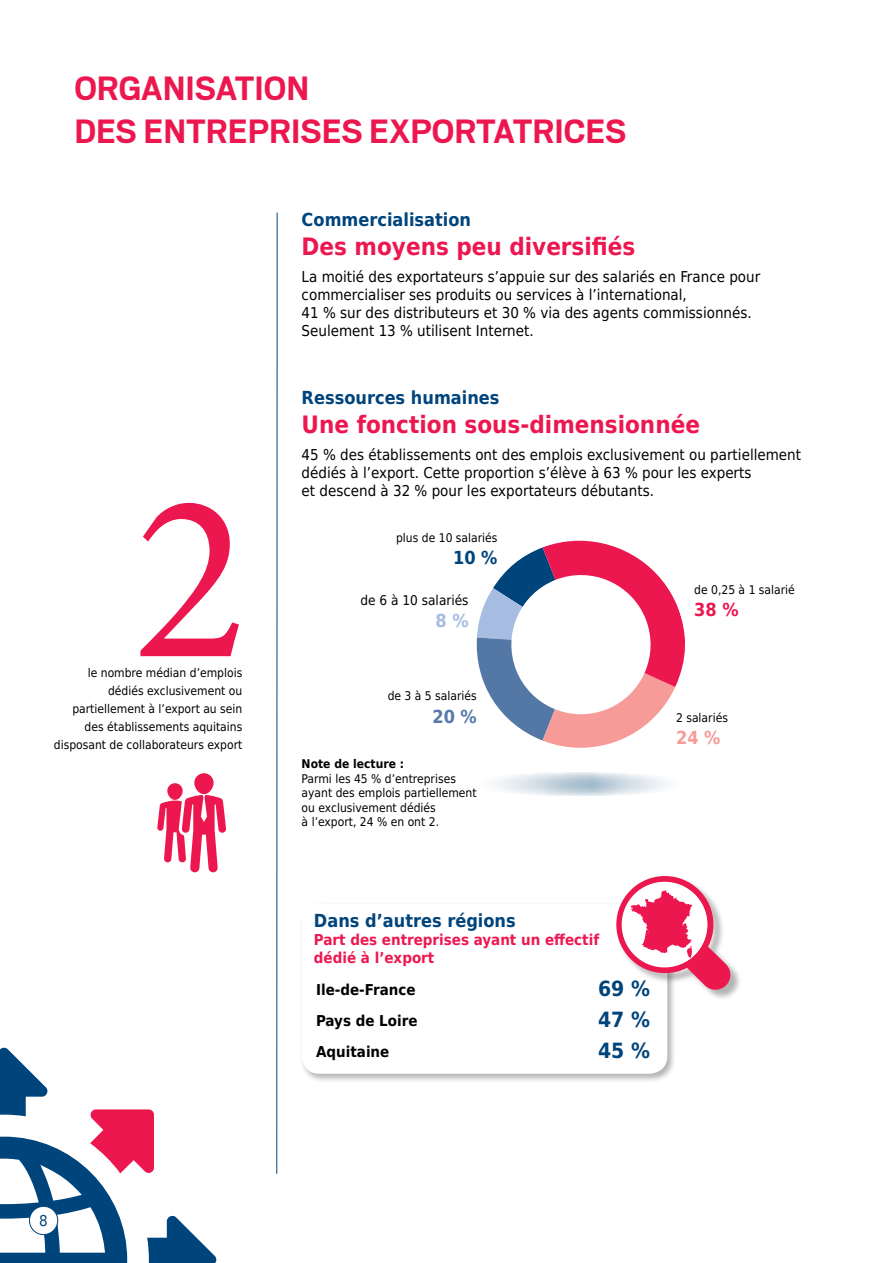
<style>
.page{position:relative;width:893px;height:1263px;background:#fff}
.page>*{position:absolute;margin:0;border:0;box-sizing:border-box;transform-origin:0 0}
.t1{font:241.35px "Minion Pro";color:#ed174f}
.t2{font:700 37.5px/43px "Scout";color:#ed174f}
.t3{font:700 24px "DejaVu Sans Condensed";color:#ed174f}
.t4{font:700 21px/30.8px "DejaVu Sans Condensed";color:#00447c;text-align:justify}
.t5{font:700 18px "DejaVu Sans Condensed";color:#00447c}
.t6{font:700 18px "DejaVu Sans Condensed";color:#f69c98}
.t7{font:700 18px "DejaVu Sans Condensed";color:#ed174f}
.t8{font:700 18px "DejaVu Sans Condensed";color:#5579a8}
.t9{font:700 18px "DejaVu Sans Condensed";color:#a7bce2}
.t10{font:15px/18px "DejaVu Sans Condensed";color:#000}
.t11{font:700 15px/18px "DejaVu Sans Condensed";color:#ed174f}
.t12{font:700 15px/30.8px "DejaVu Sans Condensed";color:#000}
.t13{font:15px "DejaVu Sans Condensed";color:#00447c}
.t14{font:13.5px "DejaVu Sans Condensed";color:#000}
.t15{font:12px/14.4px "DejaVu Sans Condensed";color:#000;text-align:right}
.s1{font-weight:700}
</style>
<div class="page">
<svg style="left:0;top:1047px;width:217px;height:216px"></svg>
<div style="left:299px;top:901px;width:377px;height:182px;background:#000;opacity:.3"></div>
<div style="left:302px;top:904px;width:365px;height:170px;background:#fff;border-radius:18px"></div>
<svg style="left:469px;top:772px;width:220px;height:24px"></svg>
<svg style="left:476px;top:541px;width:209px;height:207px"></svg>
<div style="left:167px;top:783px;width:16px;height:17px;background:#ed174f;border-radius:50%"></div>
<div style="left:194px;top:773px;width:20px;height:21px;background:#ed174f;border-radius:10px"></div>
<svg style="left:157px;top:795px;width:69px;height:77px"></svg>
<hr style="left:276px;top:213px;width:2px;height:961px;background:#00447c">
<div style="left:617px;top:876px;width:125px;height:125px;background:#000;opacity:.3"></div>
<svg style="left:616px;top:876px;width:116px;height:114px"></svg>
<div style="left:29px;top:1206px;width:29px;height:28px;background:#fff;border-radius:50%"></div>
<div style="left:29px;top:1206px;width:29px;height:29px;border:1px solid #00447c;border-radius:50%"></div>
<p class="t2" style="left:74px;top:65px;width:553px">ORGANISATION<br>DES ENTREPRISES EXPORTATRICES</p>
<p class="t5" style="left:302px;top:205px;width:171px">Commercialisation</p>
<p class="t3" style="left:302px;top:227px;width:335px">Des moyens peu diversifiés</p>
<p class="t10" style="left:302px;top:267px;width:460px">La moitié des exportateurs s’appuie sur des salariés en France pour commercialiser ses produits ou services à l’international,<br>41 % sur des distributeurs et 30 % via des agents commissionnés.<br>Seulement 13 % utilisent Internet.</p>
<p class="t1" style="left:133px;top:417px;width:117px">2</p>
<p class="t15" style="left:88px;top:664px;width:156px;line-height:18px">le nombre médian d’emplois dédiés exclusivement ou</p>
<p class="t15" style="left:72px;top:702px;width:171px">partiellement à l’export au sein</p>
<p class="t15" style="left:54px;top:718px;width:190px;line-height:18px">des établissements aquitains disposant de collaborateurs export</p>
<p class="t5" style="left:302px;top:383px;width:199px">Ressources humaines</p>
<p class="t3" style="left:302px;top:405px;width:400px">Une fonction sous-dimensionnée</p>
<p class="t10" style="left:302px;top:445px;width:501px">45 % des établissements ont des emplois exclusivement ou partiellement dédiés à l’export. Cette proportion s’élève à 63 % pour les experts<br>et descend à 32 % pour les exportateurs débutants.</p>
<p class="t15" style="left:396px;top:530px;width:103px">plus de 10 salariés</p>
<p class="t5" style="left:453px;top:543px;width:46px">10 %</p>
<p class="t14" style="left:361px;top:589px;width:110px">de 6 à 10 salariés</p>
<p class="t9" style="left:435px;top:606px;width:35px">8 %</p>
<p class="t15" style="left:388px;top:689px;width:91px">de 3 à 5 salariés</p>
<p class="t8" style="left:432px;top:702px;width:46px">20 %</p>
<p class="t15" style="left:302px;top:757px;width:177px;text-align:left"><span class="s1">Note de lecture :<br></span>Parmi les 45 % d’entreprises ayant des emplois partiellement ou exclusivement dédiés<br>à l’export, 24 % en ont 2.</p>
<p class="t15" style="left:694px;top:582px;width:102px">de 0,25 à 1 salarié</p>
<p class="t7" style="left:694px;top:595px;width:46px">38 %</p>
<p class="t15" style="left:676px;top:710px;width:53px">2 salariés</p>
<p class="t6" style="left:676px;top:723px;width:46px">24 %</p>
<p class="t5" style="left:314px;top:906px;width:203px">Dans d’autres régions</p>
<p class="t11" style="left:314px;top:931px;width:287px">Part des entreprises ayant un effectif dédié à l’export</p>
<p class="t12" style="left:316px;top:974px;width:103px">Ile-de-France<br>Pays de Loire<br>Aquitaine</p>
<p class="t4" style="left:598px;top:973px;width:53px">69 % 47 % 45 %</p>
<p class="t13" style="left:39px;top:1209px;width:10px">8</p>
</div>
